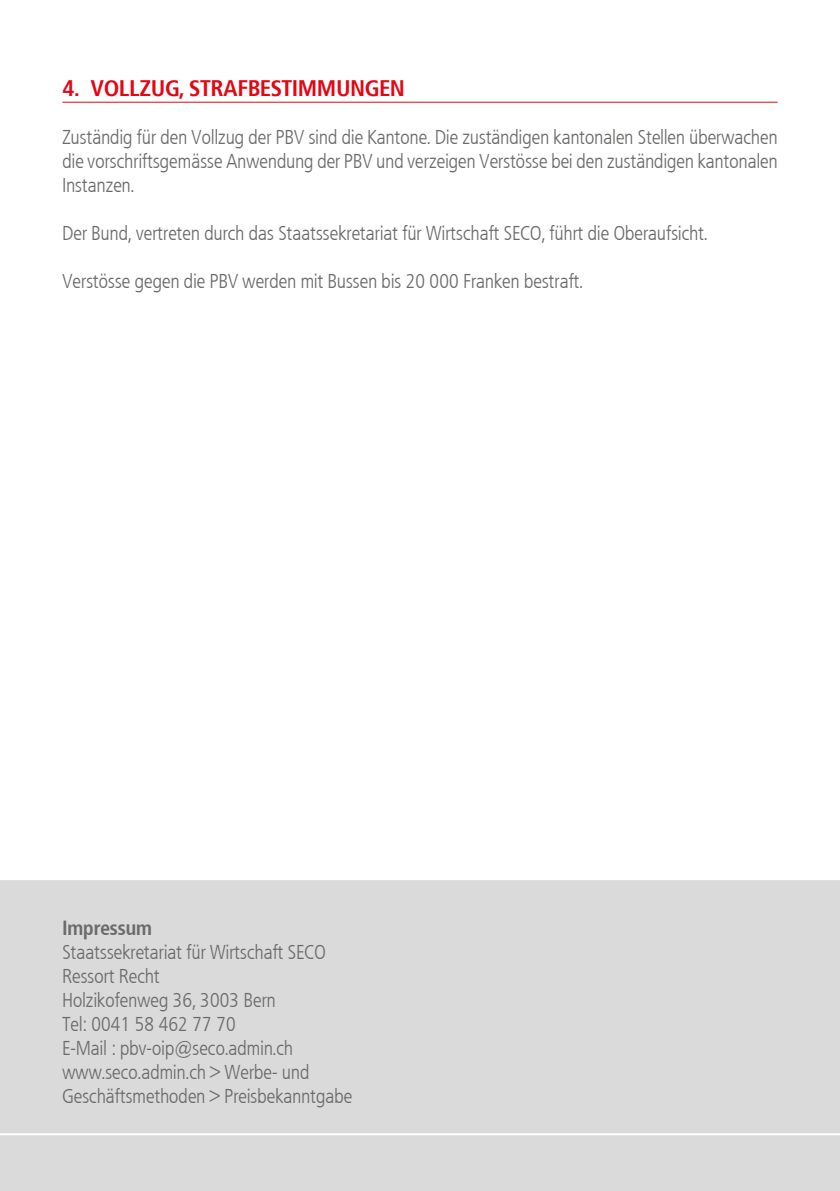
<style>
.page{position:relative;width:840px;height:1191px;background:#fff}
.page>*{position:absolute;margin:0;border:0;box-sizing:border-box;transform-origin:0 0}
.t1{font:700 22px "Frutiger Condensed BQ";letter-spacing:.01em;color:#e30613;scale:1.05 1}
.Texte_normal{font:300 20px/24px "Frutiger Condensed BQ";letter-spacing:.01em;color:#6b6b6a}
.Texte_normal-2{font:700 20px "Frutiger Condensed BQ";color:#6b6b6a}
</style>
<div class="page">
<div style="left:0;top:879px;width:839px;height:312px;background:#dadada"></div>
<hr style="left:0;top:1133px;width:839px;height:2px;background:#fff">
<hr style="left:0;top:878px;width:839px;height:2px;background:#fff">
<hr style="left:62px;top:102px;width:715px;height:1px;background:#e30613">
<p class="t1" style="left:62px;top:74px;width:327px">4. VOLLZUG, STRAFBESTIMMUNGEN</p>
<p class="Texte_normal" style="left:62px;top:125px;width:716px;text-align:justify">Zuständig für den Vollzug der PBV sind die Kantone. Die zuständigen kantonalen Stellen überwachen die vorschriftsgemässe Anwendung der PBV und verzeigen Verstösse bei den zuständigen kantonalen Instanzen.</p>
<p class="Texte_normal" style="left:62px;top:221px;width:646px">Der Bund, vertreten durch das Staatssekretariat für Wirtschaft SECO, führt die Oberaufsicht.</p>
<p class="Texte_normal" style="left:62px;top:269px;width:521px">Verstösse gegen die PBV werden mit Bussen bis 20 000 Franken bestraft.</p>
<p class="Texte_normal-2" style="left:62px;top:915px;width:91px">Impressum</p>
<p class="Texte_normal" style="left:62px;top:940px;width:264px">Staatssekretariat für Wirtschaft SECO</p>
<p class="Texte_normal" style="left:62px;top:964px;width:98px">Ressort Recht</p>
<p class="Texte_normal" style="left:62px;top:988px;width:214px">Holzikofenweg 36, 3003 Bern</p>
<p class="Texte_normal" style="left:62px;top:1012px;width:175px">Tel: 0041 58 462 77 70</p>
<p class="Texte_normal" style="left:62px;top:1036px;width:232px">E-Mail : pbv-oip@seco.admin.ch</p>
<p class="Texte_normal" style="left:62px;top:1060px;width:291px">www.seco.admin.ch &gt; Werbe- und<br>Geschäftsmethoden &gt; Preisbekanntgabe</p>
</div>
